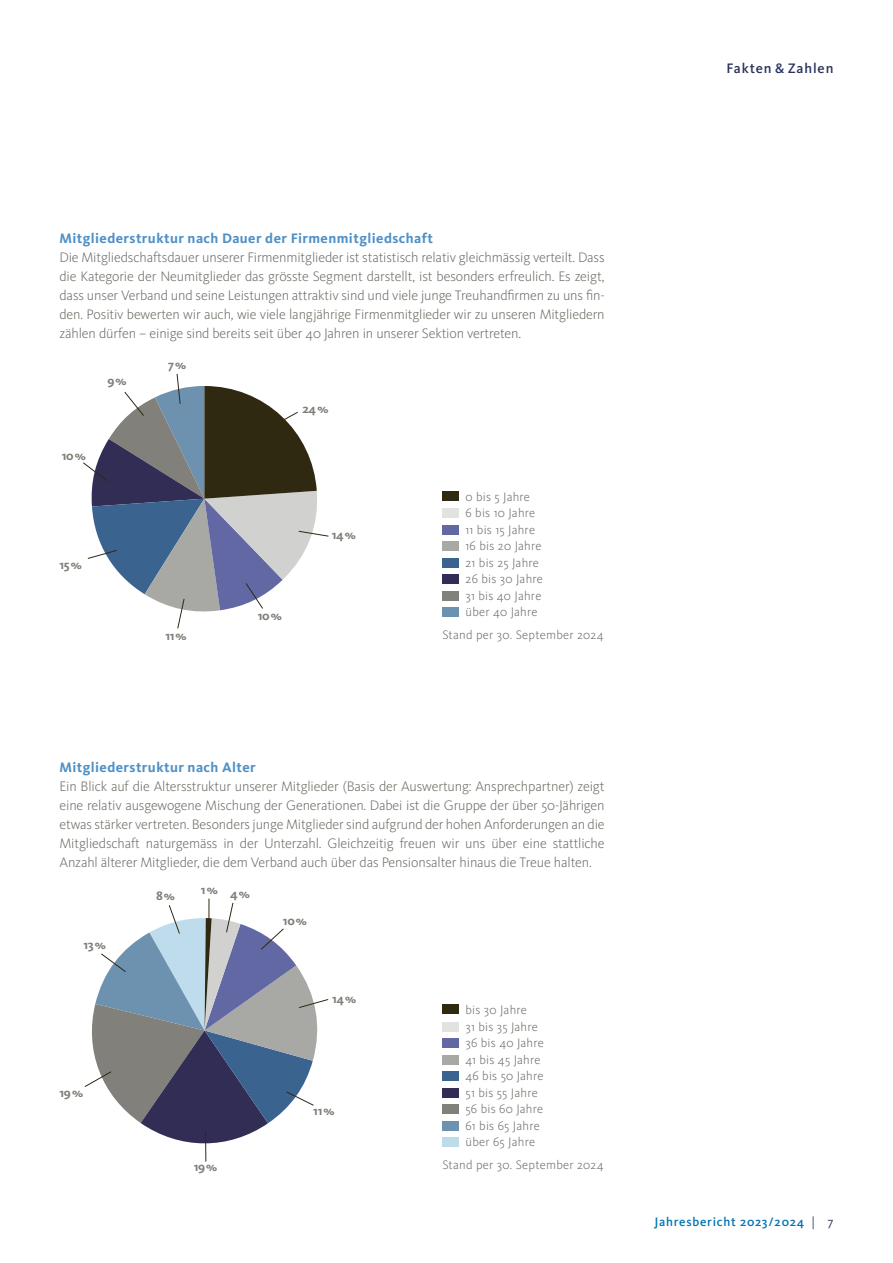
<style>
.page{position:relative;width:893px;height:1263px;background:#fff}
.page>*{position:absolute;margin:0;border:0;box-sizing:border-box;transform-origin:0 0}
._04_Grundtext{font:300 14.25px/18.9px "Kievit Pro";letter-spacing:-.01em;color:#6d6a63;text-align:justify}
._05_Zwischentitel{font:700 14.25px "Kievit Pro";letter-spacing:.03em;color:#4e90c7}
._01_Rubrikzeile{font:500 14.25px "Kievit Pro";letter-spacing:.06em;color:#2b335d}
.Grafiken_Legendentex{font:300 12.75px "Kievit Pro";letter-spacing:.02em;color:#6d6a63}
.Quellentext{font:700 12.75px "Kievit Pro";letter-spacing:-.02em;color:#817e79}
.t1{font:500 12.75px "Kievit Pro";letter-spacing:.06em;color:#0075b4}
.s1{font-weight:400;color:#312d54}
</style>
<div class="page">
<div style="left:442px;top:491px;width:17px;height:10px;background:#2f2912"></div>
<div style="left:442px;top:508px;width:17px;height:10px;background:#e2e2e1"></div>
<div style="left:442px;top:525px;width:17px;height:10px;background:#6168a3"></div>
<div style="left:442px;top:541px;width:17px;height:10px;background:#a8a8a5"></div>
<div style="left:442px;top:558px;width:17px;height:10px;background:#3a6390"></div>
<div style="left:442px;top:574px;width:17px;height:10px;background:#312d54"></div>
<div style="left:442px;top:591px;width:17px;height:10px;background:#81807a"></div>
<div style="left:442px;top:607px;width:17px;height:10px;background:#6d92af"></div>
<svg style="left:83px;top:373px;width:246px;height:256px"></svg>
<div style="left:442px;top:1004px;width:17px;height:10px;background:#2f2912"></div>
<div style="left:442px;top:1022px;width:17px;height:10px;background:#e2e2e1"></div>
<div style="left:442px;top:1038px;width:17px;height:10px;background:#6168a3"></div>
<div style="left:442px;top:1055px;width:17px;height:10px;background:#a8a8a5"></div>
<div style="left:442px;top:1071px;width:17px;height:10px;background:#3a6390"></div>
<div style="left:442px;top:1088px;width:17px;height:10px;background:#312d54"></div>
<div style="left:442px;top:1104px;width:17px;height:10px;background:#81807a"></div>
<div style="left:442px;top:1121px;width:17px;height:10px;background:#6d92af"></div>
<div style="left:442px;top:1137px;width:17px;height:10px;background:#bfdceb"></div>
<hr style="left:209px;top:898px;width:1px;height:31px;background:#2f2912">
<hr style="left:205px;top:1131px;width:1px;height:30px;background:#2f2912">
<svg style="left:84px;top:902px;width:245px;height:241px"></svg>
<p class="_01_Rubrikzeile" style="left:726px;top:60px;width:109px">Fakten &amp; Zahlen</p>
<p class="_05_Zwischentitel" style="left:60px;top:230px;width:375px">Mitgliederstruktur nach Dauer der Firmenmitgliedschaft</p>
<p class="_04_Grundtext" style="left:60px;top:248px;width:547px">Die Mitgliedschaftsdauer unserer Firmenmitglieder ist statistisch relativ gleichmässig verteilt. Dass die Kategorie der Neumitglieder das grösste Segment darstellt, ist besonders erfreulich. Es zeigt, dass unser Verband und seine Leistungen attraktiv sind und viele junge Treuhandfirmen zu uns fin&shy;den. Positiv bewerten wir auch, wie viele langjährige Firmenmitglieder wir zu unseren Mitgliedern zählen dürfen – einige sind bereits seit über 40 Jahren in unserer Sektion vertreten.</p>
<p class="Quellentext" style="left:107px;top:373px;width:21px">9%</p>
<p class="Quellentext" style="left:62px;top:448px;width:26px">10%</p>
<p class="Quellentext" style="left:168px;top:357px;width:20px">7%</p>
<p class="Quellentext" style="left:60px;top:557px;width:24px">15%</p>
<p class="Quellentext" style="left:165px;top:628px;width:23px">11%</p>
<p class="Quellentext" style="left:302px;top:401px;width:28px">24%</p>
<p class="Quellentext" style="left:258px;top:608px;width:26px">10%</p>
<p class="Quellentext" style="left:332px;top:527px;width:26px">14%</p>
<p class="Grafiken_Legendentex" style="left:465px;top:489px;width:66px">0 bis 5 Jahre</p>
<p class="Grafiken_Legendentex" style="left:465px;top:505px;width:71px">6 bis 10 Jahre</p>
<p class="Grafiken_Legendentex" style="left:465px;top:522px;width:71px">11 bis 15 Jahre</p>
<p class="Grafiken_Legendentex" style="left:465px;top:538px;width:78px">16 bis 20 Jahre</p>
<p class="Grafiken_Legendentex" style="left:465px;top:555px;width:75px">21 bis 25 Jahre</p>
<p class="Grafiken_Legendentex" style="left:465px;top:571px;width:79px">26 bis 30 Jahre</p>
<p class="Grafiken_Legendentex" style="left:465px;top:588px;width:77px">31 bis 40 Jahre</p>
<p class="Grafiken_Legendentex" style="left:465px;top:604px;width:74px">über 40 Jahre</p>
<p class="Grafiken_Legendentex" style="left:442px;top:627px;width:163px">Stand per 30. September 2024</p>
<p class="_05_Zwischentitel" style="left:60px;top:759px;width:198px">Mitgliederstruktur nach Alter</p>
<p class="_04_Grundtext" style="left:60px;top:777px;width:547px">Ein Blick auf die Altersstruktur unserer Mitglieder (Basis der Auswertung: Ansprechpartner) zeigt eine relativ ausgewogene Mischung der Generationen. Dabei ist die Gruppe der über 50-Jährigen etwas stärker vertreten. Besonders junge Mitglieder sind aufgrund der hohen Anforderungen an die Mitgliedschaft naturgemäss in der Unterzahl. Gleichzeitig freuen wir uns über eine stattliche Anzahl älterer Mitglieder, die dem Verband auch über das Pensionsalter hinaus die Treue halten.</p>
<p class="Quellentext" style="left:84px;top:937px;width:24px">13%</p>
<p class="Quellentext" style="left:60px;top:1085px;width:25px">19%</p>
<p class="Quellentext" style="left:156px;top:888px;width:20px">8%</p>
<p class="Quellentext" style="left:201px;top:882px;width:18px">1%</p>
<p class="Quellentext" style="left:230px;top:886px;width:21px">4%</p>
<p class="Quellentext" style="left:283px;top:913px;width:26px">10%</p>
<p class="Quellentext" style="left:332px;top:991px;width:26px">14%</p>
<p class="Quellentext" style="left:194px;top:1159px;width:25px">19%</p>
<p class="Quellentext" style="left:313px;top:1103px;width:23px">11%</p>
<p class="Grafiken_Legendentex" style="left:465px;top:1002px;width:63px">bis 30 Jahre</p>
<p class="Grafiken_Legendentex" style="left:465px;top:1019px;width:74px">31 bis 35 Jahre</p>
<p class="Grafiken_Legendentex" style="left:465px;top:1035px;width:80px">36 bis 40 Jahre</p>
<p class="Grafiken_Legendentex" style="left:465px;top:1052px;width:77px">41 bis 45 Jahre</p>
<p class="Grafiken_Legendentex" style="left:465px;top:1068px;width:80px">46 bis 50 Jahre</p>
<p class="Grafiken_Legendentex" style="left:465px;top:1085px;width:74px">51 bis 55 Jahre</p>
<p class="Grafiken_Legendentex" style="left:465px;top:1101px;width:79px">56 bis 60 Jahre</p>
<p class="Grafiken_Legendentex" style="left:465px;top:1118px;width:76px">61 bis 65 Jahre</p>
<p class="Grafiken_Legendentex" style="left:465px;top:1134px;width:71px">über 65 Jahre</p>
<p class="Grafiken_Legendentex" style="left:442px;top:1157px;width:163px">Stand per 30. September 2024</p>
<p class="t1" style="left:655px;top:1214px;width:180px">Jahresbericht 2023/2024 <span class="s1">| 7</span></p>
</div>
